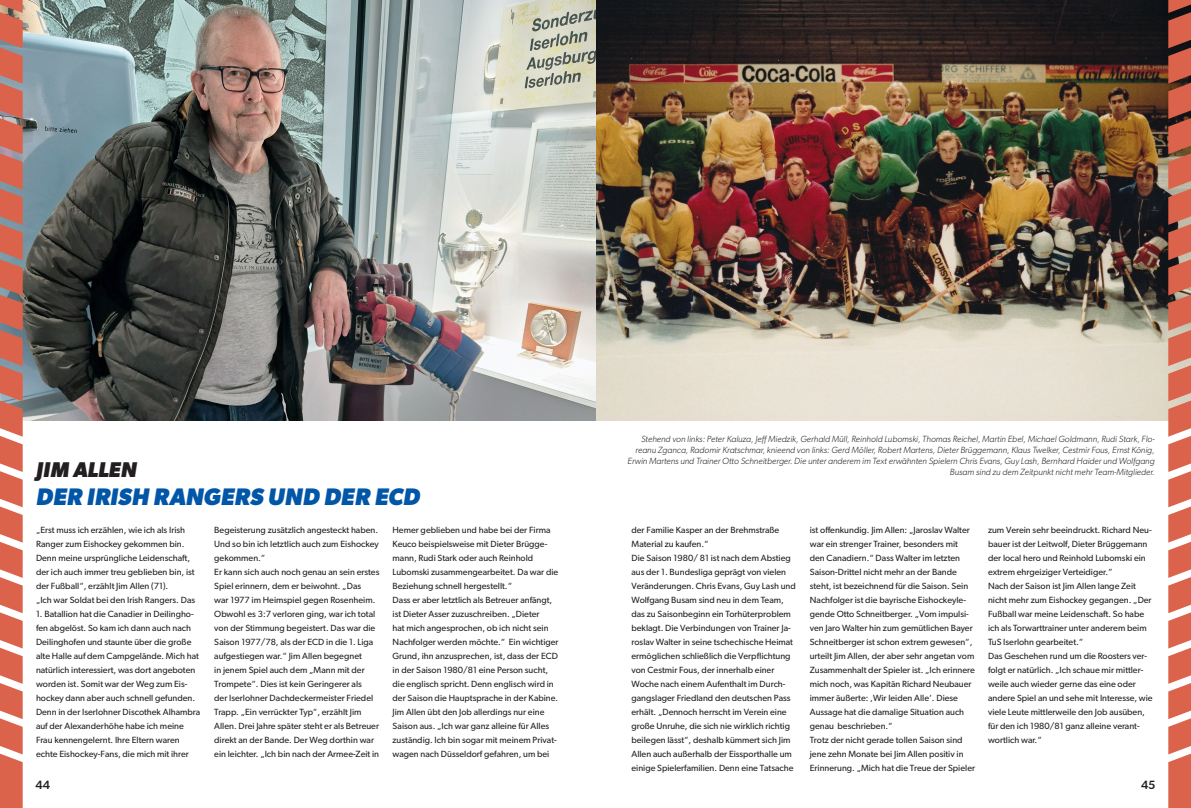
<style>
.page{position:relative;width:1191px;height:808px;background:#fff}
.page>*{position:absolute;margin:0;border:0;box-sizing:border-box;transform-origin:0 0}
.t1{font:italic 700 24px "Gibson";letter-spacing:.01em;color:#0156a8}
.t2{font:italic 700 21.4px "Gibson";color:#231f20}
.t3{font:500 12px "Gibson";color:#231f20}
.t4{font:9px/14px "Gibson";color:#231f20}
.t5{font:italic 300 9px/11px "Gibson";color:#231f20;text-align:right}
</style>
<div class="page">
<img style="left:23px;top:0;width:1145px;height:421px">
<svg style="left:0;top:0;width:23px;height:808px;background:#d47866"></svg>
<svg style="left:1168px;top:0;width:23px;height:808px;background:#d2735f"></svg>
<p class="t2" style="left:36px;top:457px;width:102px">JIM ALLEN</p>
<p class="t1" style="left:36px;top:482px;width:385px">DER IRISH RANGERS UND DER ECD</p>
<p class="t4" style="left:36px;top:522px;width:160px">„Erst muss ich erzählen, wie ich als Irish Ranger zum Eishockey gekommen bin.<br>Denn meine ursprüngliche Leidenschaft, der ich auch immer treu geblieben bin, ist der Fußball“, erzählt Jim Allen (71).</p>
<p class="t4" style="left:36px;top:592px;width:161px">„Ich war Soldat bei den Irish Rangers. Das</p>
<p class="t4" style="left:36px;top:606px;width:166px">1. Batallion hat die Canadier in Deilingho&shy;fen abgelöst. So kam ich dann auch nach Deilinghofen und staunte über die große alte Halle auf dem Campgelände. Mich hat natürlich interessiert, was dort angeboten worden ist. Somit war der Weg zum Eis&shy;hockey dann aber auch schnell gefunden.<br>Denn in der Iserlohner Discothek Alhambra auf der Alexanderhöhe habe ich meine Frau kennengelernt. Ihre Eltern waren echte Eishockey-Fans, die mich mit ihrer</p>
<p class="t4" style="left:214px;top:522px;width:166px;text-align:justify">Begeisterung zusätzlich angesteckt haben.<br>Und so bin ich letztlich auch zum Eishockey gekommen.“</p>
<p class="t4" style="left:214px;top:564px;width:167px">Er kann sich auch noch genau an sein erstes Spiel erinnern, dem er beiwohnt. „Das<br>war 1977 im Heimspiel gegen Rosenheim.<br>Obwohl es 3:7 verloren ging, war ich total von der Stimmung begeistert. Das war die Saison 1977/78, als der ECD in die 1. Liga aufgestiegen war.“ Jim Allen begegnet<br>in jenem Spiel auch dem „Mann mit der Trompete“. Dies ist kein Geringerer als<br>der Iserlohner Dachdeckermeister Friedel Trapp. „Ein verrückter Typ“, erzählt Jim Allen. Drei Jahre später steht er als Betreuer direkt an der Bande. Der Weg dorthin war ein leichter. „Ich bin nach der Armee-Zeit in</p>
<p class="t4" style="left:392px;top:522px;width:167px">Hemer geblieben und habe bei der Firma Keuco beispielsweise mit Dieter Brügge&shy;mann, Rudi Stark oder auch Reinhold Lubomski zusammengearbeitet. Da war die Beziehung schnell hergestellt.“</p>
<p class="t4" style="left:392px;top:592px;width:168px">Dass er aber letztlich als Betreuer anfängt, ist Dieter Asser zuzuschreiben. „Dieter<br>hat mich angesprochen, ob ich nicht sein Nachfolger werden möchte.“ Ein wichtiger Grund, ihn anzusprechen, ist, dass der ECD in der Saison 1980/81 eine Person sucht, die englisch spricht. Denn englisch wird in der Saison die Hauptsprache in der Kabine.</p>
<p class="t4" style="left:392px;top:704px;width:166px">Jim Allen übt den Job allerdings nur eine Saison aus. „Ich war ganz alleine für Alles zuständig. Ich bin sogar mit meinem Privat&shy;wagen nach Düsseldorf gefahren, um bei</p>
<p class="t5" style="left:627px;top:433px;width:528px">Stehend von links: Peter Kaluza, Jeff Miedzik, Gerhald Müll, Reinhold Lubomski, Thomas Reichel, Martin Ebel, Michael Goldmann, Rudi Stark, Flo&shy;reanu Zganca, Radomir Kratschmar, knieend von links: Gerd Möller, Robert Martens, Dieter Brüggemann, Klaus Twelker, Cestmir Fous, Ernst König, Erwin Martens und Trainer Otto Schneitberger. Die unter anderem im Text erwähnten Spielern Chris Evans, Guy Lash, Bernhard Haider und Wolfgang Busam sind zu dem Zeitpunkt nicht mehr Team-Mitglieder.</p>
<p class="t4" style="left:631px;top:522px;width:149px">der Familie Kasper an der Brehmstraße<br>Material zu kaufen.“</p>
<p class="t4" style="left:631px;top:550px;width:166px">Die Saison 1980/ 81 ist nach dem Abstieg aus der 1. Bundesliga geprägt von vielen Veränderungen. Chris Evans, Guy Lash und Wolfgang Busam sind neu in dem Team, das zu Saisonbeginn ein Torhüterproblem beklagt. Die Verbindungen von Trainer Ja&shy;roslav Walter in seine tschechische Heimat ermöglichen schließlich die Verpflichtung von Cestmir Fous, der innerhalb einer Woche nach einem Aufenthalt im Durch&shy;gangslager Friedland den deutschen Pass erhält. „Dennoch herrscht im Verein eine große Unruhe, die sich nie wirklich richtig beilegen lässt“, deshalb kümmert sich Jim Allen auch außerhalb der Eissporthalle um einige Spielerfamilien. Denn eine Tatsache</p>
<p class="t4" style="left:809px;top:522px;width:167px">ist offenkundig. Jim Allen: „Jaroslav Walter war ein strenger Trainer, besonders mit den Canadiern.“ Dass Walter im letzten Saison-Drittel nicht mehr an der Bande steht, ist bezeichnend für die Saison. Sein Nachfolger ist die bayrische Eishockeyle&shy;gende Otto Schneitberger. „Vom impulsi&shy;ven Jaro Walter hin zum gemütlichen Bayer Schneitberger ist schon extrem gewesen“, urteilt Jim Allen, der aber sehr angetan vom Zusammenhalt der Spieler ist. „Ich erinnere mich noch, was Kapitän Richard Neubauer immer äußerte: ‚Wir leiden Alle‘. Diese Aussage hat die damalige Situation auch genau beschrieben.“</p>
<p class="t4" style="left:809px;top:732px;width:167px">Trotz der nicht gerade tollen Saison sind jene zehn Monate bei Jim Allen positiv in<br>Erinnerung. „Mich hat die Treue der Spieler</p>
<p class="t4" style="left:988px;top:522px;width:165px">zum Verein sehr beeindruckt. Richard Neu&shy;bauer ist der Leitwolf, Dieter Brüggemann der local hero und Reinhold Lubomski ein extrem ehrgeiziger Verteidiger.“</p>
<p class="t4" style="left:988px;top:578px;width:165px">Nach der Saison ist Jim Allen lange Zeit nicht mehr zum Eishockey gegangen. „Der Fußball war meine Leidenschaft. So habe ich als Torwarttrainer unter anderem beim TuS Iserlohn gearbeitet.“</p>
<p class="t4" style="left:988px;top:648px;width:166px">Das Geschehen rund um die Roosters ver&shy;folgt er natürlich. „Ich schaue mir mittler&shy;weile auch wieder gerne das eine oder andere Spiel an und sehe mit Interesse, wie viele Leute mittlerweile den Job ausüben, für den ich 1980/81 ganz alleine verant&shy;wortlich war.“</p>
<h3 class="t3" style="left:35px;top:777px;width:16px">44</h3>
<h3 class="t3" style="left:1141px;top:777px;width:16px">45</h3>
</div>
